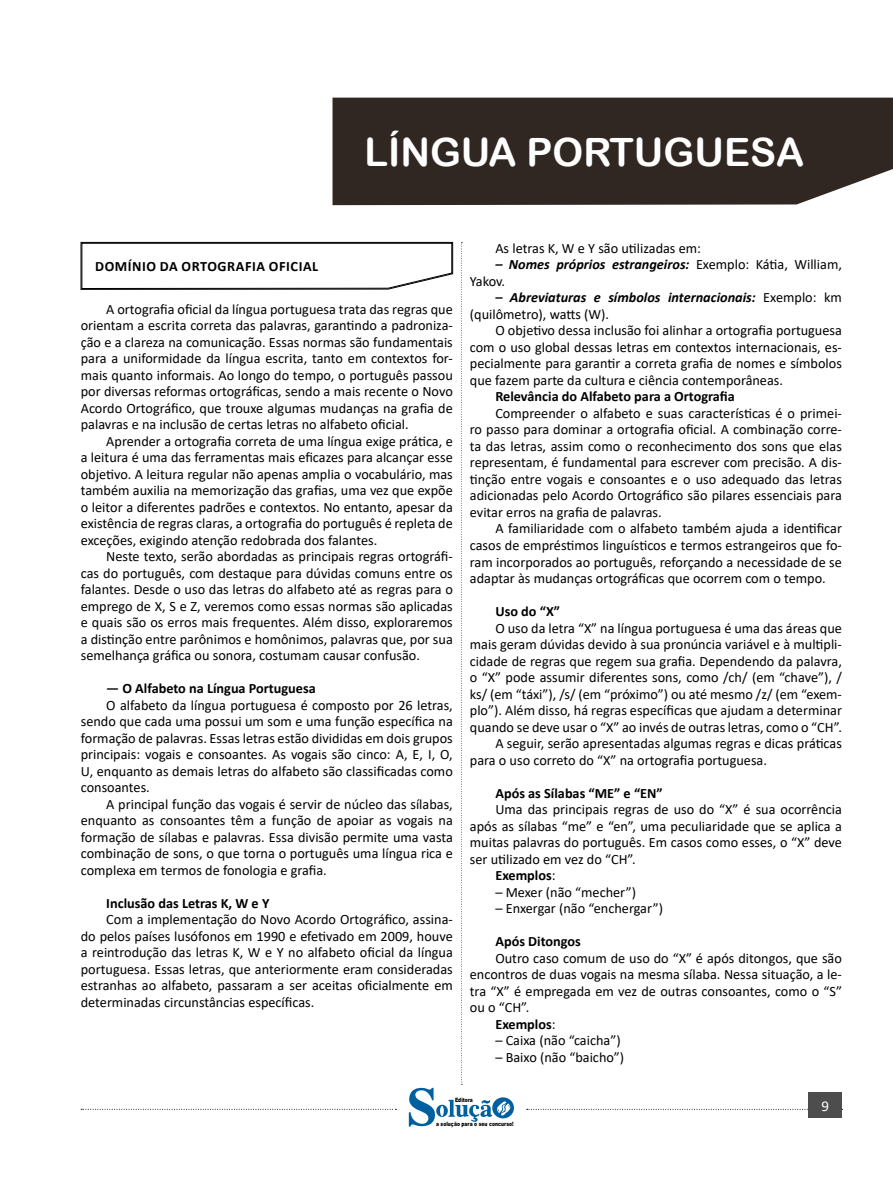
<style>
.page{position:relative;width:893px;height:1191px;background:#fff}
.page>*{position:absolute;margin:0;border:0;box-sizing:border-box;transform-origin:0 0}
.t1{font:39px "Arial Rounded MT Bold";color:#fff}
.t2{font:15px "Calibri";color:#fff}
.TEXTO_BASE{font:14.25px/16.5px "Calibri";color:#000;text-align:justify}
.TOPICOS{font:700 14.25px "Calibri";color:#000}
.TEXTO_BASE-2{font:italic 700 14.25px/16.5px "Calibri";color:#000}
.CAIXINHAS{font:700 14.25px "Calibri";letter-spacing:.04em;color:#000}
.TEXTO_BASE-3{font:700 14.25px "Calibri";color:#000}
.t3{font:900 6px "Arial";color:#000;scale:.76 1}
.s1{font-weight:700;font-style:italic}
.s2{font-weight:400;font-style:normal}
.s3{font-weight:400}
</style>
<div class="page">
<div style="left:332px;top:98px;width:561px;height:107px;background:#302722"></div>
<svg style="left:527px;top:1109px;width:316px;height:1px"></svg>
<div style="left:809px;top:1092px;width:33px;height:26px;background:#4d4d4d"></div>
<svg style="left:81px;top:242px;width:433px;height:885px"></svg>
<h1 class="t1" style="left:365px;top:129px;width:441px">LÍNGUA PORTUGUESA</h1>
<p class="CAIXINHAS" style="left:95px;top:256px;width:225px">DOMÍNIO DA ORTOGRAFIA OFICIAL</p>
<p class="TEXTO_BASE" style="left:81px;top:300px;width:374px;text-indent:26px">A ortografia oficial da língua portuguesa trata das regras que orientam a escrita correta das palavras, garantindo a padroniza&shy;ção e a clareza na comunicação. Essas normas são fundamentais para a uniformidade da língua escrita, tanto em contextos for&shy;mais quanto informais. Ao longo do tempo, o português passou por diversas reformas ortográficas, sendo a mais recente o Novo Acordo Ortográfico, que trouxe algumas mudanças na grafia de palavras e na inclusão de certas letras no alfabeto oficial.</p>
<p class="TEXTO_BASE" style="left:81px;top:432px;width:374px;text-indent:26px">Aprender a ortografia correta de uma língua exige prática, e a leitura é uma das ferramentas mais eficazes para alcançar esse objetivo. A leitura regular não apenas amplia o vocabulário, mas também auxilia na memorização das grafias, uma vez que expõe o leitor a diferentes padrões e contextos. No entanto, apesar da existência de regras claras, a ortografia do português é repleta de exceções, exigindo atenção redobrada dos falantes.</p>
<p class="TEXTO_BASE" style="left:81px;top:548px;width:374px;text-indent:26px">Neste texto, serão abordadas as principais regras ortográfi&shy;cas do português, com destaque para dúvidas comuns entre os falantes. Desde o uso das letras do alfabeto até as regras para o emprego de X, S e Z, veremos como essas normas são aplicadas e quais são os erros mais frequentes. Além disso, exploraremos a distinção entre parônimos e homônimos, palavras que, por sua semelhança gráfica ou sonora, costumam causar confusão.</p>
<p class="TOPICOS" style="left:106px;top:678px;width:211px">— O Alfabeto na Língua Portuguesa</p>
<p class="TEXTO_BASE" style="left:81px;top:696px;width:374px;text-indent:26px">O alfabeto da língua portuguesa é composto por 26 letras, sendo que cada uma possui um som e uma função específica na formação de palavras. Essas letras estão divididas em dois grupos principais: vogais e consoantes. As vogais são cinco: A, E, I, O, U, enquanto as demais letras do alfabeto são classificadas como consoantes.</p>
<p class="TEXTO_BASE" style="left:81px;top:795px;width:374px;text-indent:26px">A principal função das vogais é servir de núcleo das sílabas, enquanto as consoantes têm a função de apoiar as vogais na formação de sílabas e palavras. Essa divisão permite uma vasta combinação de sons, o que torna o português uma língua rica e complexa em termos de fonologia e grafia.</p>
<p class="TOPICOS" style="left:106px;top:893px;width:165px">Inclusão das Letras K, W e Y</p>
<p class="TEXTO_BASE" style="left:81px;top:911px;width:374px;text-indent:26px">Com a implementação do Novo Acordo Ortográfico, assina&shy;do pelos países lusófonos em 1990 e efetivado em 2009, houve a reintrodução das letras K, W e Y no alfabeto oficial da língua portuguesa. Essas letras, que anteriormente eram consideradas estranhas ao alfabeto, passaram a ser aceitas oficialmente em determinadas circunstâncias específicas.</p>
<p class="TEXTO_BASE" style="left:495px;top:239px;width:207px">As letras K, W e Y são utilizadas em:</p>
<p class="TEXTO_BASE" style="left:470px;top:256px;width:374px;text-indent:26px"><span class="s1">– Nomes próprios estrangeiros:</span> Exemplo: Kátia, William,<br>Yakov.</p>
<p class="TEXTO_BASE-2" style="left:470px;top:289px;width:374px;text-indent:26px">– Abreviaturas e símbolos internacionais: <span class="s2">Exemplo: km (quilômetro), watts (W).</span></p>
<p class="TEXTO_BASE" style="left:470px;top:322px;width:374px;text-indent:26px">O objetivo dessa inclusão foi alinhar a ortografia portuguesa com o uso global dessas letras em contextos internacionais, es&shy;pecialmente para garantir a correta grafia de nomes e símbolos que fazem parte da cultura e ciência contemporâneas.</p>
<p class="TOPICOS" style="left:495px;top:386px;width:241px">Relevância do Alfabeto para a Ortografia</p>
<p class="TEXTO_BASE" style="left:470px;top:404px;width:374px;text-indent:26px">Compreender o alfabeto e suas características é o primei&shy;ro passo para dominar a ortografia oficial. A combinação corre&shy;ta das letras, assim como o reconhecimento dos sons que elas representam, é fundamental para escrever com precisão. A dis&shy;tinção entre vogais e consoantes e o uso adequado das letras adicionadas pelo Acordo Ortográfico são pilares essenciais para evitar erros na grafia de palavras.</p>
<p class="TEXTO_BASE" style="left:470px;top:520px;width:374px;text-indent:26px">A familiaridade com o alfabeto também ajuda a identificar casos de empréstimos linguísticos e termos estrangeiros que fo&shy;ram incorporados ao português, reforçando a necessidade de se adaptar às mudanças ortográficas que ocorrem com o tempo.</p>
<p class="TOPICOS" style="left:495px;top:601px;width:66px">Uso do “X”</p>
<p class="TEXTO_BASE" style="left:470px;top:619px;width:374px;text-indent:26px">O uso da letra “X” na língua portuguesa é uma das áreas que mais geram dúvidas devido à sua pronúncia variável e à multipli&shy;cidade de regras que regem sua grafia. Dependendo da palavra, o “X” pode assumir diferentes sons, como /ch/ (em “chave”), / ks/ (em “táxi”), /s/ (em “próximo”) ou até mesmo /z/ (em “exem&shy;plo”). Além disso, há regras específicas que ajudam a determinar quando se deve usar o “X” ao invés de outras letras, como o “CH”.</p>
<p class="TEXTO_BASE" style="left:470px;top:734px;width:374px;text-indent:26px">A seguir, serão apresentadas algumas regras e dicas práticas para o uso correto do “X” na ortografia portuguesa.</p>
<p class="TOPICOS" style="left:495px;top:782px;width:169px">Após as Sílabas “ME” e “EN”</p>
<p class="TEXTO_BASE" style="left:470px;top:800px;width:374px;text-indent:26px">Uma das principais regras de uso do “X” é sua ocorrência após as sílabas “me” e “en”, uma peculiaridade que se aplica a muitas palavras do português. Em casos como esses, o “X” deve ser utilizado em vez do “CH”.</p>
<p class="TEXTO_BASE-3" style="left:495px;top:865px;width:62px">Exemplos<span class="s3">:</span></p>
<p class="TEXTO_BASE" style="left:495px;top:883px;width:142px">– Mexer (não “mecher”)</p>
<p class="TEXTO_BASE" style="left:495px;top:899px;width:169px">– Enxergar (não “enchergar”)</p>
<p class="TOPICOS" style="left:495px;top:931px;width:87px">Após Ditongos</p>
<p class="TEXTO_BASE" style="left:470px;top:949px;width:374px;text-indent:26px">Outro caso comum de uso do “X” é após ditongos, que são encontros de duas vogais na mesma sílaba. Nessa situação, a le&shy;tra “X” é empregada em vez de outras consoantes, como o “S” ou o “CH”.</p>
<p class="TEXTO_BASE-3" style="left:495px;top:1013px;width:62px">Exemplos<span class="s3">:</span></p>
<p class="TEXTO_BASE" style="left:495px;top:1031px;width:127px">– Caixa (não “caicha”)</p>
<p class="TEXTO_BASE" style="left:495px;top:1048px;width:130px">– Baixo (não “baicho”)</p>
<p class="t3" style="left:455px;top:1095px;width:25px">Editora</p>
<p class="t3" style="left:436px;top:1119px;width:103px">a solução para o seu concurso!</p>
<p class="t2" style="left:821px;top:1095px;width:9px">9</p>
</div>
